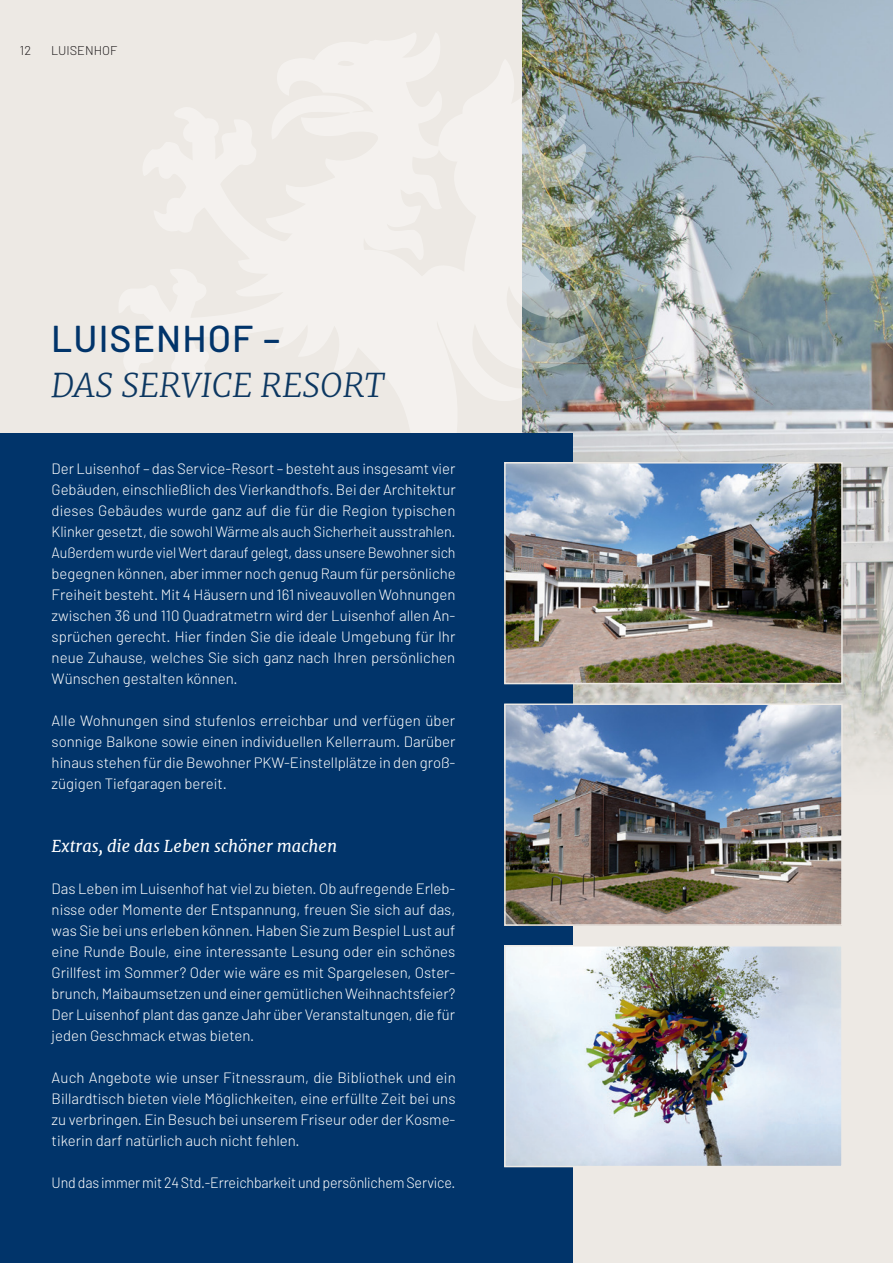
<style>
.page{position:relative;width:893px;height:1263px;background:#ede9e4}
.page>*{position:absolute;margin:0;border:0;box-sizing:border-box;transform-origin:0 0}
.t1{font:500 37.5px "Barlow";letter-spacing:.03em;color:#01346a}
.t2{font:italic 300 33px "Merriweather";letter-spacing:.01em;color:#0c3761}
.Zwischenhead{font:italic 16.5px "Merriweather";color:#fff}
.copy{font:300 15px/21px "Barlow";color:#fff;text-align:justify}
.copy-2{font:300 15px "Barlow";color:#fff;scale:.95 1}
.t3{font:300 12.75px "Barlow";color:#231f20}
</style>
<div class="page">
<img style="left:523px;top:0;width:370px;height:766px">
<svg style="left:118px;top:32px;width:483px;height:430px"></svg>
<div style="left:0;top:434px;width:572px;height:829px;background:#01346a"></div>
<img style="left:507px;top:706px;width:333px;height:217px">
<div style="left:504px;top:703px;width:339px;height:223px;border:2px solid #ede9e4"></div>
<img style="left:507px;top:948px;width:333px;height:216px">
<div style="left:504px;top:945px;width:339px;height:222px;border:2px solid #ede9e4"></div>
<img style="left:507px;top:465px;width:333px;height:216px">
<div style="left:504px;top:462px;width:339px;height:222px;border:2px solid #ede9e4"></div>
<p class="t3" style="left:20px;top:43px;width:13px">12</p>
<p class="t3" style="left:51px;top:43px;width:68px">LUISENHOF</p>
<p class="t1" style="left:51px;top:315px;width:231px">LUISENHOF –</p>
<p class="t2" style="left:51px;top:364px;width:335px">DAS SERVICE RESORT</p>
<p class="copy" style="left:52px;top:458px;width:406px">Der Luisenhof – das Service-Resort – besteht aus insgesamt vier Gebäuden, einschließlich des Vierkandthofs. Bei der Architektur dieses Gebäudes wurde ganz auf die für die Region typischen Klinker gesetzt, die sowohl Wärme als auch Sicherheit ausstrahlen.<br>Außerdem wurde viel Wert darauf gelegt, dass unsere Bewohner sich begegnen können, aber immer noch genug Raum für persönliche Freiheit besteht. Mit 4 Häusern und 161 niveauvollen Wohnungen zwischen 36 und 110 Quadratmetrn wird der Luisenhof allen An&shy;sprüchen gerecht. Hier finden Sie die ideale Umgebung für Ihr neue Zuhause, welches Sie sich ganz nach Ihren persönlichen Wünschen gestalten können.</p>
<p class="copy" style="left:52px;top:710px;width:405px">Alle Wohnungen sind stufenlos erreichbar und verfügen über sonnige Balkone sowie einen individuellen Kellerraum. Darüber hinaus stehen für die Bewohner PKW-Einstellplätze in den groß&shy;zügigen Tiefgaragen bereit.</p>
<p class="Zwischenhead" style="left:52px;top:836px;width:287px">Extras, die das Leben schöner machen</p>
<p class="copy" style="left:52px;top:878px;width:405px">Das Leben im Luisenhof hat viel zu bieten. Ob aufregende Erleb&shy;nisse oder Momente der Entspannung, freuen Sie sich auf das, was Sie bei uns erleben können. Haben Sie zum Bespiel Lust auf eine Runde Boule, eine interessante Lesung oder ein schönes Grillfest im Sommer? Oder wie wäre es mit Spargelesen, Oster&shy;brunch, Maibaumsetzen und einer gemütlichen Weihnachtsfeier?<br>Der Luisenhof plant das ganze Jahr über Veranstaltungen, die für jeden Geschmack etwas bieten.</p>
<p class="copy" style="left:52px;top:1067px;width:406px">Auch Angebote wie unser Fitnessraum, die Bibliothek und ein Billardtisch bieten viele Möglichkeiten, eine erfüllte Zeit bei uns zu verbringen. Ein Besuch bei unserem Friseur oder der Kosme&shy;tikerin darf natürlich auch nicht fehlen.</p>
<p class="copy-2" style="left:52px;top:1173px;width:427px">Und das immer mit 24 Std.-Erreichbarkeit und persönlichem Service.</p>
</div>
